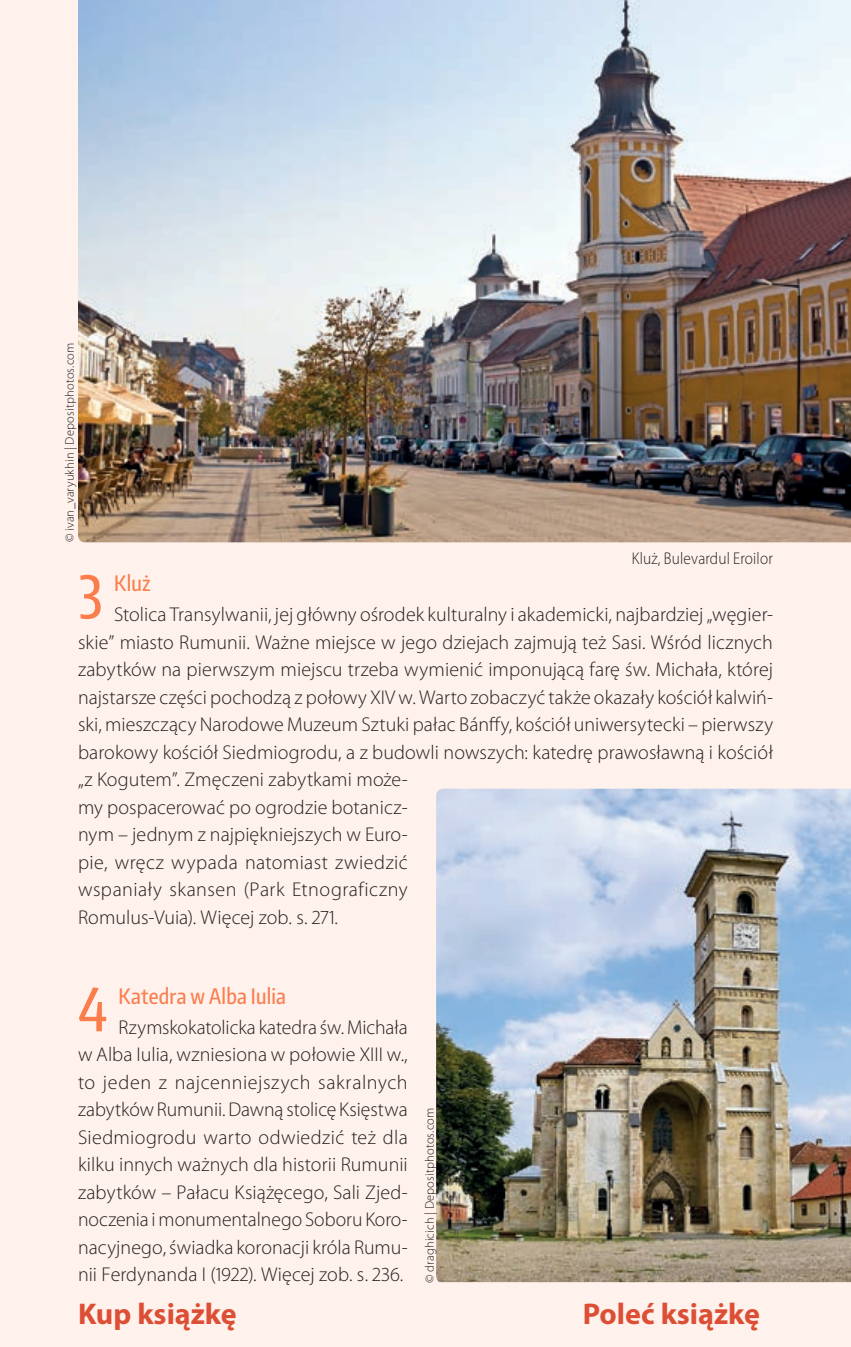
<style>
.page{position:relative;width:851px;height:1347px;background:#fff}
.page>*{position:absolute;margin:0;border:0;box-sizing:border-box;transform-origin:0 0}
.t1{font:500 58.5px "Encode Sans Compressed";color:#fb7d4c}
.t2{font:700 30px "Myriad Pro";color:#dc4f34}
.t3{font:500 21.25px "Encode Sans Compressed";letter-spacing:.01em;color:#fb7d4c}
.t4{font:300 20px/27.5px "Myriad Pro";letter-spacing:.005em;color:#231f20}
.t5{font:300 17px "Myriad Pro";letter-spacing:.01em;color:#231f20;scale:.9 1}
.t6{font:300 12.5px "Myriad Pro";letter-spacing:.015em;color:#231f20}
</style>
<div class="page">
<div style="left:0;top:0;width:850px;height:1346px;background:#fff1ec"></div>
<img style="left:78px;top:0;width:772px;height:542px">
<img style="left:436px;top:788px;width:414px;height:494px">
<p class="t6" style="left:62px;top:542px;width:201px;rotate:-90deg">© ivan_varyukhin | Depositphotos.com</p>
<p class="t5" style="left:631px;top:548px;width:158px">Kluż, Bulevardul Eroilor</p>
<h1 class="t1" style="left:78px;top:558px;width:27px">3</h1>
<p class="t3" style="left:114px;top:569px;width:38px">Kluż</p>
<p class="t4" style="left:78px;top:600px;width:696px;text-indent:36px">Stolica Transylwanii, jej główny ośrodek kulturalny i akademicki, najbardziej „węgier&shy;skie” miasto Rumunii. Ważne miejsce w jego dziejach zajmują też Sasi. Wśród licznych zabytków na pierwszym miejscu trzeba wymienić imponującą farę św. Michała, której najstarsze części pochodzą z połowy XIV w. Warto zobaczyć także okazały kościół kalwiń&shy;ski, mieszczący Narodowe Muzeum Sztuki pałac Bánffy, kościół uniwersytecki – pierwszy barokowy kościół Siedmiogrodu, a z budowli nowszych: katedrę prawosławną i kościół „z Kogutem”. Zmęczeni zabytkami może-<br>my pospacerować po ogrodzie botanicz-<br>nym – jednym z najpiękniejszych w Euro-<br>pie, wręcz wypada natomiast zwiedzić<br>wspaniały skansen (Park Etnograficzny<br>Romulus-Vuia). Więcej zob. s. 271.</p>
<h1 class="t1" style="left:78px;top:971px;width:31px">4</h1>
<p class="t3" style="left:118px;top:981px;width:169px">Katedra w Alba Iulia</p>
<p class="t4" style="left:78px;top:1013px;width:331px;text-align:justify;text-indent:41px">Rzymskokatolicka katedra św. Michała w Alba Iulia, wzniesiona w połowie XIII w., to jeden z najcenniejszych sakralnych zabytków Rumunii. Dawną stolicę Księstwa Siedmiogrodu warto odwiedzić też dla kilku innych ważnych dla historii Rumunii zabytków – Pałacu Książęcego, Sali Zjed&shy;noczenia i monumentalnego Soboru Koro&shy;nacyjnego, świadka koronacji króla Rumu&shy;nii Ferdynanda I (1922). Więcej zob. s. 236.</p>
<p class="t6" style="left:422px;top:1283px;width:177px;rotate:-90deg">© draghicich | Depositphotos.com</p>
<h2 class="t2" style="left:78px;top:1294px;width:160px">Kup książkę</h2>
<h2 class="t2" style="left:583px;top:1294px;width:178px">Poleć książkę</h2>
</div>
